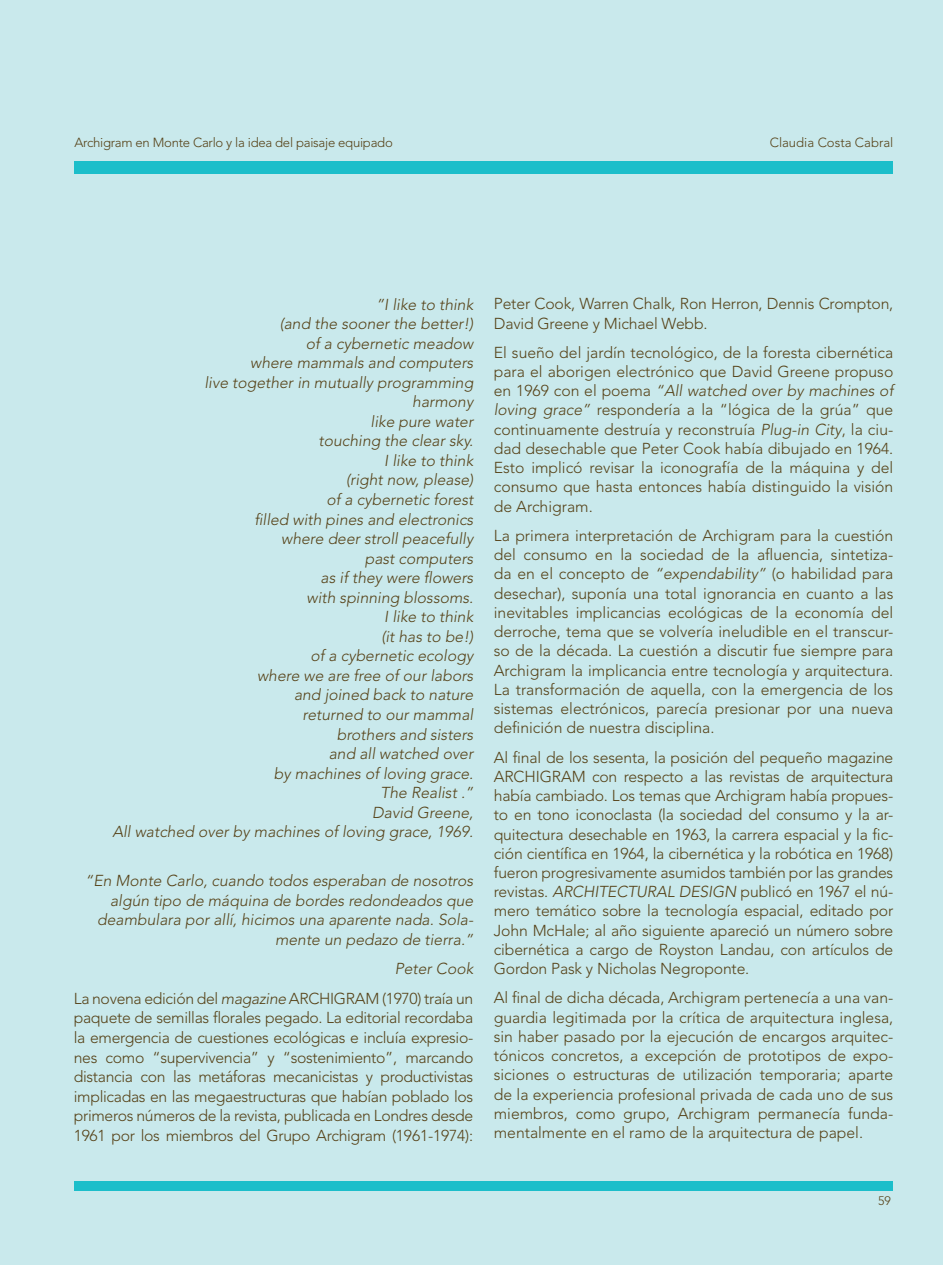
<style>
.page{position:relative;width:943px;height:1265px;background:#c9e9ec}
.page>*{position:absolute;margin:0;border:0;box-sizing:border-box;transform-origin:0 0}
.t1{font:300 15.75px/19.2px "Avenir LT Std";letter-spacing:-.01em;color:#574319;text-align:justify}
.t2{font:italic 300 15.75px/19.6px "Avenir LT Std";color:#574319;text-align:right}
.t3{font:300 13.12px "Avenir LT Std";letter-spacing:-.02em;color:#574319}
.t4{font:300 13.12px "Avenir LT Std";color:#574319}
.t5{font:300 12.25px "Avenir LT Std";color:#574319}
.s1{font-style:italic}
</style>
<div class="page">
<div style="left:74px;top:1181px;width:819px;height:10px;background:#1cbeca"></div>
<div style="left:74px;top:161px;width:819px;height:12px;background:#1cbeca"></div>
<p class="t3" style="left:74px;top:135px;width:320px">Archigram en Monte Carlo y la idea del paisaje equipado</p>
<p class="t4" style="left:769px;top:135px;width:125px">Claudia Costa Cabral</p>
<p class="t2" style="left:112px;top:295px;width:362px">”I like to think<br>(and the sooner the better!)<br>of a cybernetic meadow<br>where mammals and computers<br>live together in mutually programming<br>harmony<br>like pure water<br>touching the clear sky.<br>I like to think<br>(right now, please)<br>of a cybernetic forest<br>filled with pines and electronics<br>where deer stroll peacefully<br>past computers<br>as if they were flowers<br>with spinning blossoms.<br>I like to think<br>(it has to be!)<br>of a cybernetic ecology<br>where we are free of our labors<br>and joined back to nature<br>returned to our mammal<br>brothers and sisters<br>and all watched over<br>by machines of loving grace.<br>The Realist .”<br>David Greene,<br>All watched over by machines of loving grace, 1969.</p>
<p class="t2" style="left:85px;top:871px;width:389px">“En Monte Carlo, cuando todos esperaban de nosotros algún tipo de máquina de bordes redondeados que deambulara por allí, hicimos una aparente nada. Sola&shy;mente un pedazo de tierra.”</p>
<p class="t1" style="left:74px;top:954px;width:401px;line-height:29.4px;text-align:right"><span class="s1">Peter Cook<br></span>La novena edición del <span class="s1">magazine</span> ARCHIGRAM (1970) traía un</p>
<p class="t1" style="left:74px;top:1008px;width:401px">paquete de semillas florales pegado. La editorial recordaba la emergencia de cuestiones ecológicas e incluía expresio&shy;nes como “supervivencia” y “sostenimiento”, marcando distancia con las metáforas mecanicistas y productivistas implicadas en las megaestructuras que habían poblado los primeros números de la revista, publicada en Londres desde 1961 por los miembros del Grupo Archigram (1961-1974):</p>
<p class="t1" style="left:494px;top:294px;width:401px">Peter Cook, Warren Chalk, Ron Herron, Dennis Crompton,<br>David Greene y Michael Webb.</p>
<p class="t1" style="left:494px;top:343px;width:401px">El sueño del jardín tecnológico, de la foresta cibernética para el aborigen electrónico que David Greene propuso en 1969 con el poema <span class="s1">“All watched over by machines of loving grace”</span> respondería a la “lógica de la grúa” que continuamente destruía y reconstruía <span class="s1">Plug-in City</span>, la ciu&shy;dad desechable que Peter Cook había dibujado en 1964.<br>Esto implicó revisar la iconografía de la máquina y del consumo que hasta entonces había distinguido la visión de Archigram.</p>
<p class="t1" style="left:494px;top:526px;width:401px">La primera interpretación de Archigram para la cuestión del consumo en la sociedad de la afluencia, sintetiza&shy;da en el concepto de <span class="s1">“expendability”</span> (o habilidad para desechar), suponía una total ignorancia en cuanto a las inevitables implicancias ecológicas de la economía del derroche, tema que se volvería ineludible en el transcur&shy;so de la década. La cuestión a discutir fue siempre para Archigram la implicancia entre tecnología y arquitectura.<br>La transformación de aquella, con la emergencia de los sistemas electrónicos, parecía presionar por una nueva definición de nuestra disciplina.</p>
<p class="t1" style="left:494px;top:748px;width:401px">Al final de los sesenta, la posición del pequeño magazine ARCHIGRAM con respecto a las revistas de arquitectura había cambiado. Los temas que Archigram había propues&shy;to en tono iconoclasta (la sociedad del consumo y la ar&shy;quitectura desechable en 1963, la carrera espacial y la fic&shy;ción científica en 1964, la cibernética y la robótica en 1968) fueron progresivamente asumidos también por las grandes revistas. <span class="s1">ARCHITECTURAL DESIGN</span> publicó en 1967 el nú&shy;mero temático sobre la tecnología espacial, editado por John McHale; al año siguiente apareció un número sobre cibernética a cargo de Royston Landau, con artículos de Gordon Pask y Nicholas Negroponte.</p>
<p class="t1" style="left:494px;top:988px;width:401px">Al final de dicha década, Archigram pertenecía a una van&shy;guardia legitimada por la crítica de arquitectura inglesa, sin haber pasado por la ejecución de encargos arquitec&shy;tónicos concretos, a excepción de prototipos de expo&shy;siciones o estructuras de utilización temporaria; aparte de la experiencia profesional privada de cada uno de sus miembros, como grupo, Archigram permanecía funda&shy;mentalmente en el ramo de la arquitectura de papel.</p>
<p class="t5" style="left:878px;top:1194px;width:14px">59</p>
</div>
